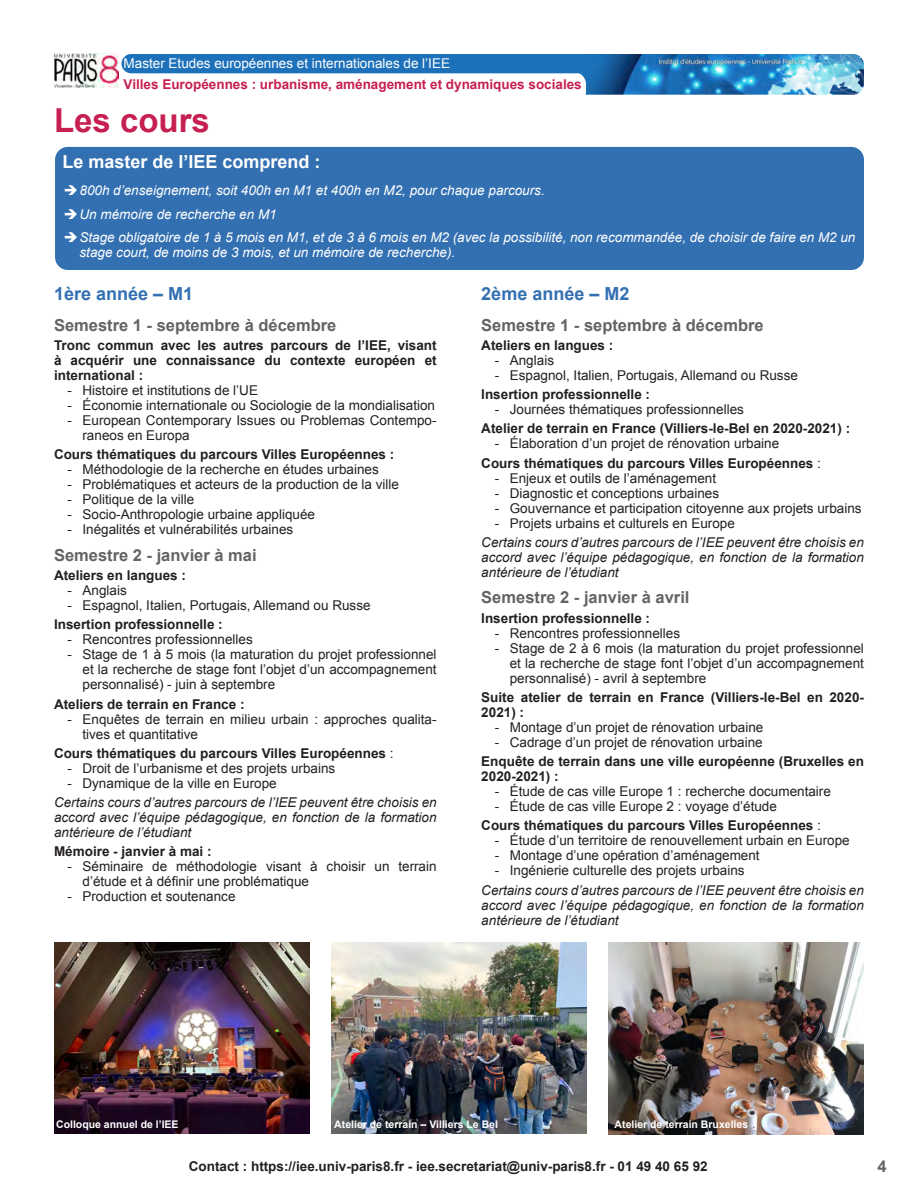
<style>
.page{position:relative;width:918px;height:1188px;background:#fff}
.page>*{position:absolute;margin:0;border:0;box-sizing:border-box;transform-origin:0 0}
.TITRE_1{font:700 33px "Arial";color:#c61f51}
.TITRE_4_BLEU{font:700 18px "Arial";color:#3370b2}
.TITRE_4_BLEU-2{font:700 18px "Arial";color:#fff}
.TITRE_4_GRIS{font:700 16.5px "Arial";color:#636366}
.t1{font:13.5px/15px "Arial";color:#231f20}
.CORPS_DE_TEXTE{font:700 13.5px/15px "Arial";color:#231f20}
.CORPS_DE_TEXTE-2{font:italic 13.5px/15px "Arial";color:#231f20;text-align:justify}
.t2{font:italic 13.5px/15px "Arial";color:#fff}
.TITRE_1-2{font:700 13.5px "Arial";color:#c61f51}
.TITRE_1-3{font:13.5px "Arial";color:#fff}
.t3{font:700 10.5px "Arial";color:#fff}
.s1{font-weight:400}
</style>
<div class="page">
<img style="left:579px;top:54px;width:285px;height:41px">
<div style="left:461px;top:72px;width:125px;height:32px;background:#fff;border-radius:13px"></div>
<div style="left:122px;top:54px;width:472px;height:19px;background:#1d71ba;border-radius:10px"></div>
<img style="left:54px;top:54px;width:64px;height:34px">
<div style="left:55px;top:147px;width:809px;height:123px;background:#3370b2;border-radius:13px"></div>
<img style="left:54px;top:943px;width:255px;height:191px">
<img style="left:331px;top:943px;width:256px;height:191px">
<img style="left:609px;top:943px;width:255px;height:191px">
<p class="TITRE_1-3" style="left:124px;top:54px;width:328px">Master Etudes européennes et internationales de l’IEE</p>
<p class="TITRE_1-2" style="left:124px;top:75px;width:460px">Villes Européennes : urbanisme, aménagement et dynamiques sociales</p>
<p class="TITRE_1" style="left:54px;top:99px;width:157px">Les cours</p>
<p class="TITRE_4_BLEU-2" style="left:62px;top:149px;width:260px">Le master de l’IEE comprend :</p>
<p class="t2" style="left:80px;top:183px;width:467px">800h d’enseignement, soit 400h en M1 et 400h en M2, pour chaque parcours.</p>
<p class="t2" style="left:80px;top:207px;width:199px">Un mémoire de recherche en M1</p>
<p class="t2" style="left:80px;top:230px;width:777px">Stage obligatoire de 1 à 5 mois en M1, et de 3 à 6 mois en M2 (avec la possibilité, non recommandée, de choisir de faire en M2 un stage court, de moins de 3 mois, et un mémoire de recherche).</p>
<p class="TITRE_4_BLEU" style="left:54px;top:282px;width:141px">1ère année – M1</p>
<p class="TITRE_4_GRIS" style="left:54px;top:314px;width:284px">Semestre 1 - septembre à décembre</p>
<p class="CORPS_DE_TEXTE" style="left:54px;top:338px;width:384px;text-align:justify">Tronc commun avec les autres parcours de l’IEE, visant à acquérir une connaissance du contexte européen et international :</p>
<p class="t1" style="left:68px;top:383px;width:192px">- Histoire et institutions de l’UE</p>
<p class="t1" style="left:68px;top:398px;width:369px">- Économie internationale ou Sociologie de la mondialisation</p>
<p class="t1" style="left:82px;top:413px;width:356px;text-indent:-15px">- European Contemporary Issues ou Problemas Contempo&shy;raneos en Europa</p>
<p class="CORPS_DE_TEXTE" style="left:54px;top:447px;width:342px">Cours thématiques du parcours Villes Européennes :</p>
<p class="t1" style="left:68px;top:462px;width:313px">- Méthodologie de la recherche en études urbaines</p>
<p class="t1" style="left:68px;top:477px;width:333px">- Problématiques et acteurs de la production de la ville</p>
<p class="t1" style="left:68px;top:492px;width:128px">- Politique de la ville</p>
<p class="t1" style="left:68px;top:507px;width:249px">- Socio-Anthropologie urbaine appliquée</p>
<p class="t1" style="left:68px;top:522px;width:227px">- Inégalités et vulnérabilités urbaines</p>
<p class="TITRE_4_GRIS" style="left:54px;top:544px;width:204px">Semestre 2 - janvier à mai</p>
<p class="CORPS_DE_TEXTE" style="left:54px;top:568px;width:134px">Ateliers en langues :</p>
<p class="t1" style="left:68px;top:583px;width:61px">- Anglais</p>
<p class="t1" style="left:68px;top:598px;width:305px">- Espagnol, Italien, Portugais, Allemand ou Russe</p>
<p class="CORPS_DE_TEXTE" style="left:54px;top:617px;width:170px">Insertion professionnelle :</p>
<p class="t1" style="left:68px;top:632px;width:187px">- Rencontres professionnelles</p>
<p class="t1" style="left:82px;top:647px;width:356px;text-align:justify;text-indent:-15px">- Stage de 1 à 5 mois (la maturation du projet professionnel et la recherche de stage font l’objet d’un accompagnement personnalisé) - juin à septembre</p>
<p class="CORPS_DE_TEXTE" style="left:54px;top:697px;width:192px">Ateliers de terrain en France :</p>
<p class="t1" style="left:82px;top:711px;width:356px;text-indent:-15px">- Enquêtes de terrain en milieu urbain : approches qualita&shy;tives et quantitative</p>
<p class="CORPS_DE_TEXTE" style="left:54px;top:746px;width:341px">Cours thématiques du parcours Villes Européennes <span class="s1">:</span></p>
<p class="t1" style="left:68px;top:761px;width:269px">- Droit de l’urbanisme et des projets urbains</p>
<p class="t1" style="left:68px;top:776px;width:211px">- Dynamique de la ville en Europe</p>
<p class="CORPS_DE_TEXTE-2" style="left:54px;top:795px;width:384px">Certains cours d’autres parcours de l’IEE peuvent être choisis en accord avec l’équipe pédagogique, en fonction de la formation antérieure de l’étudiant</p>
<p class="CORPS_DE_TEXTE" style="left:54px;top:845px;width:159px">Mémoire - janvier à mai :</p>
<p class="t1" style="left:82px;top:859px;width:356px;text-indent:-15px">- Séminaire de méthodologie visant à choisir un terrain d’étude et à définir une problématique</p>
<p class="t1" style="left:68px;top:889px;width:170px">- Production et soutenance</p>
<p class="TITRE_4_BLEU" style="left:481px;top:282px;width:150px">2ème année – M2</p>
<p class="TITRE_4_GRIS" style="left:481px;top:314px;width:284px">Semestre 1 - septembre à décembre</p>
<p class="CORPS_DE_TEXTE" style="left:481px;top:338px;width:134px">Ateliers en langues :</p>
<p class="t1" style="left:495px;top:353px;width:61px">- Anglais</p>
<p class="t1" style="left:495px;top:368px;width:305px">- Espagnol, Italien, Portugais, Allemand ou Russe</p>
<p class="CORPS_DE_TEXTE" style="left:481px;top:387px;width:170px">Insertion professionnelle :</p>
<p class="t1" style="left:495px;top:402px;width:251px">- Journées thématiques professionnelles</p>
<p class="CORPS_DE_TEXTE" style="left:481px;top:422px;width:370px">Atelier de terrain en France (Villiers-le-Bel en 2020-2021) :</p>
<p class="t1" style="left:495px;top:436px;width:286px">- Élaboration d’un projet de rénovation urbaine</p>
<p class="CORPS_DE_TEXTE" style="left:481px;top:456px;width:341px">Cours thématiques du parcours Villes Européennes <span class="s1">:</span></p>
<p class="t1" style="left:495px;top:471px;width:223px">- Enjeux et outils de l’aménagement</p>
<p class="t1" style="left:495px;top:486px;width:226px">- Diagnostic et conceptions urbaines</p>
<p class="t1" style="left:495px;top:501px;width:368px">- Gouvernance et participation citoyenne aux projets urbains</p>
<p class="t1" style="left:495px;top:516px;width:242px">- Projets urbains et culturels en Europe</p>
<p class="CORPS_DE_TEXTE-2" style="left:481px;top:535px;width:384px">Certains cours d’autres parcours de l’IEE peuvent être choisis en accord avec l’équipe pédagogique, en fonction de la formation antérieure de l’étudiant</p>
<p class="TITRE_4_GRIS" style="left:481px;top:587px;width:210px">Semestre 2 - janvier à avril</p>
<p class="CORPS_DE_TEXTE" style="left:481px;top:611px;width:170px">Insertion professionnelle :</p>
<p class="t1" style="left:495px;top:626px;width:187px">- Rencontres professionnelles</p>
<p class="t1" style="left:510px;top:641px;width:356px;text-align:justify;text-indent:-15px">- Stage de 2 à 6 mois (la maturation du projet professionnel et la recherche de stage font l’objet d’un accompagnement personnalisé) - avril à septembre</p>
<p class="CORPS_DE_TEXTE" style="left:481px;top:690px;width:384px">Suite atelier de terrain en France (Villiers-le-Bel en 2020-<br>2021) :</p>
<p class="t1" style="left:495px;top:720px;width:270px">- Montage d’un projet de rénovation urbaine</p>
<p class="t1" style="left:495px;top:735px;width:269px">- Cadrage d’un projet de rénovation urbaine</p>
<p class="CORPS_DE_TEXTE" style="left:481px;top:754px;width:384px">Enquête de terrain dans une ville européenne (Bruxelles en<br>2020-2021) :</p>
<p class="t1" style="left:495px;top:784px;width:338px">- Étude de cas ville Europe 1 : recherche documentaire</p>
<p class="t1" style="left:495px;top:799px;width:284px">- Étude de cas ville Europe 2 : voyage d’étude</p>
<p class="CORPS_DE_TEXTE" style="left:481px;top:819px;width:341px">Cours thématiques du parcours Villes Européennes <span class="s1">:</span></p>
<p class="t1" style="left:495px;top:833px;width:356px">- Étude d’un territoire de renouvellement urbain en Europe</p>
<p class="t1" style="left:495px;top:848px;width:266px">- Montage d’une opération d’aménagement</p>
<p class="t1" style="left:495px;top:863px;width:251px">- Ingénierie culturelle des projets urbains</p>
<p class="CORPS_DE_TEXTE-2" style="left:481px;top:883px;width:384px">Certains cours d’autres parcours de l’IEE peuvent être choisis en accord avec l’équipe pédagogique, en fonction de la formation antérieure de l’étudiant</p>
<p class="t3" style="left:56px;top:1117px;width:124px">Colloque annuel de l’IEE</p>
<p class="t3" style="left:334px;top:1117px;width:165px">Atelier de terrain – Villiers Le Bel</p>
<p class="t3" style="left:615px;top:1117px;width:135px">Atelier de terrain Bruxelles</p>
<p class="t3" style="left:60px;top:1118px;width:168px">Le campus de l’Université Paris 8</p>
<p class="CORPS_DE_TEXTE" style="left:189px;top:1159px;width:520px">Contact : https://iee.univ-paris8.fr - iee.secretariat@univ-paris8.fr - 01 49 40 65 92</p>
<p class="TITRE_4_GRIS" style="left:878px;top:1155px;width:11px">4</p>
</div>
